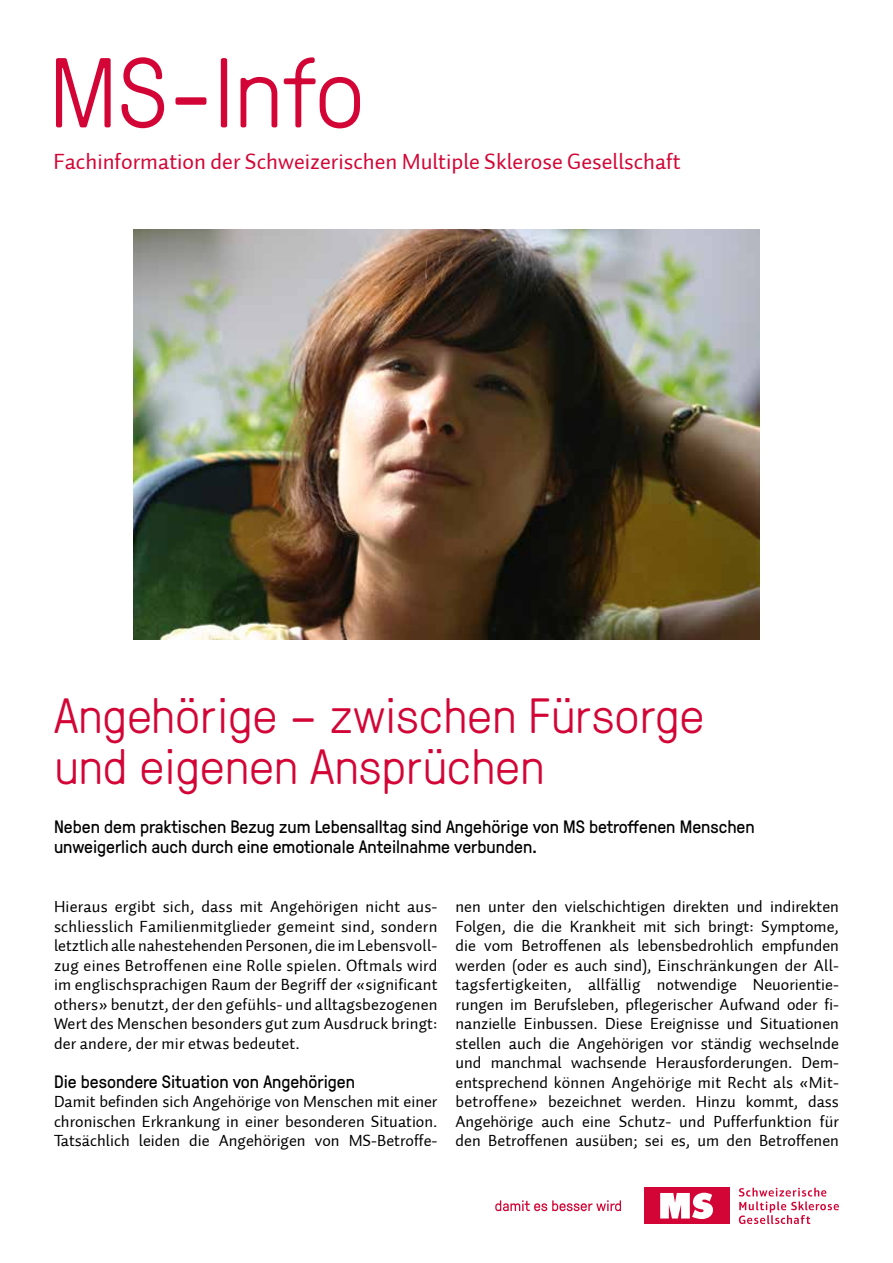
<style>
.page{position:relative;width:893px;height:1263px;background:#fff}
.page>*{position:absolute;margin:0;border:0;box-sizing:border-box;transform-origin:0 0}
.t1{font:300 99px "GT Pressura";letter-spacing:.01em;color:#d30536}
.t2{font:300 49.5px/51px "GT Pressura";letter-spacing:.01em;color:#d30536}
.t3{font:22.5px "Auto 2 Regular LF";color:#d30536}
.t4{font:18px/19.5px "GT Pressura";color:#000}
.t5{font:16.5px/19.5px "Auto 2 Regular LF";color:#000;text-align:justify}
</style>
<div class="page">
<div style="left:644px;top:1187px;width:85px;height:37px;background:#d30536"></div>
<svg style="left:660px;top:1193px;width:53px;height:26px"></svg>
<svg style="left:739px;top:1188px;width:100px;height:36px"></svg>
<svg style="left:495px;top:1200px;width:126px;height:11px"></svg>
<img style="left:134px;top:230px;width:625px;height:409px">
<h1 class="t1" style="left:50px;top:22px;width:317px">MS-Info</h1>
<h3 class="t3" style="left:54px;top:148px;width:629px">Fachinformation der Schweizerischen Multiple Sklerose Gesellschaft</h3>
<h2 class="t2" style="left:54px;top:687px;width:651px">Angehörige – zwischen Fürsorge und eigenen Ansprüchen</h2>
<p class="t4" style="left:54px;top:816px;width:702px">Neben dem praktischen Bezug zum Lebensalltag sind Angehörige von MS betroffenen Menschen unweigerlich auch durch eine emotionale Anteilnahme verbunden.</p>
<p class="t5" style="left:54px;top:897px;width:385px">Hieraus ergibt sich, dass mit Angehörigen nicht aus&shy;schliesslich Familienmitglieder gemeint sind, sondern letztlich alle nahestehenden Personen, die im Lebensvoll&shy;zug eines Betroffenen eine Rolle spielen. Oftmals wird im englischsprachigen Raum der Begriff der «significant others» benutzt, der den gefühls- und alltagsbezogenen Wert des Menschen besonders gut zum Ausdruck bringt: der andere, der mir etwas bedeutet.</p>
<p class="t4" style="left:54px;top:1070px;width:303px">Die besondere Situation von Angehörigen</p>
<p class="t5" style="left:54px;top:1092px;width:385px">Damit befinden sich Angehörige von Menschen mit einer chronischen Erkrankung in einer besonderen Situation.<br>Tatsächlich leiden die Angehörigen von MS-Betroffe-</p>
<p class="t5" style="left:455px;top:897px;width:385px">nen unter den vielschichtigen direkten und indirekten Folgen, die die Krankheit mit sich bringt: Symptome, die vom Betroffenen als lebensbedrohlich empfunden werden (oder es auch sind), Einschränkungen der All&shy;tagsfertigkeiten, allfällig notwendige Neuorientie&shy;rungen im Berufsleben, pflegerischer Aufwand oder fi&shy;nanzielle Einbussen. Diese Ereignisse und Situationen stellen auch die Angehörigen vor ständig wechselnde und manchmal wachsende Herausforderungen. Dem&shy;entsprechend können Angehörige mit Recht als «Mit&shy;betroffene» bezeichnet werden. Hinzu kommt, dass Angehörige auch eine Schutz- und Pufferfunktion für den Betroffenen ausüben; sei es, um den Betroffenen</p>
</div>
